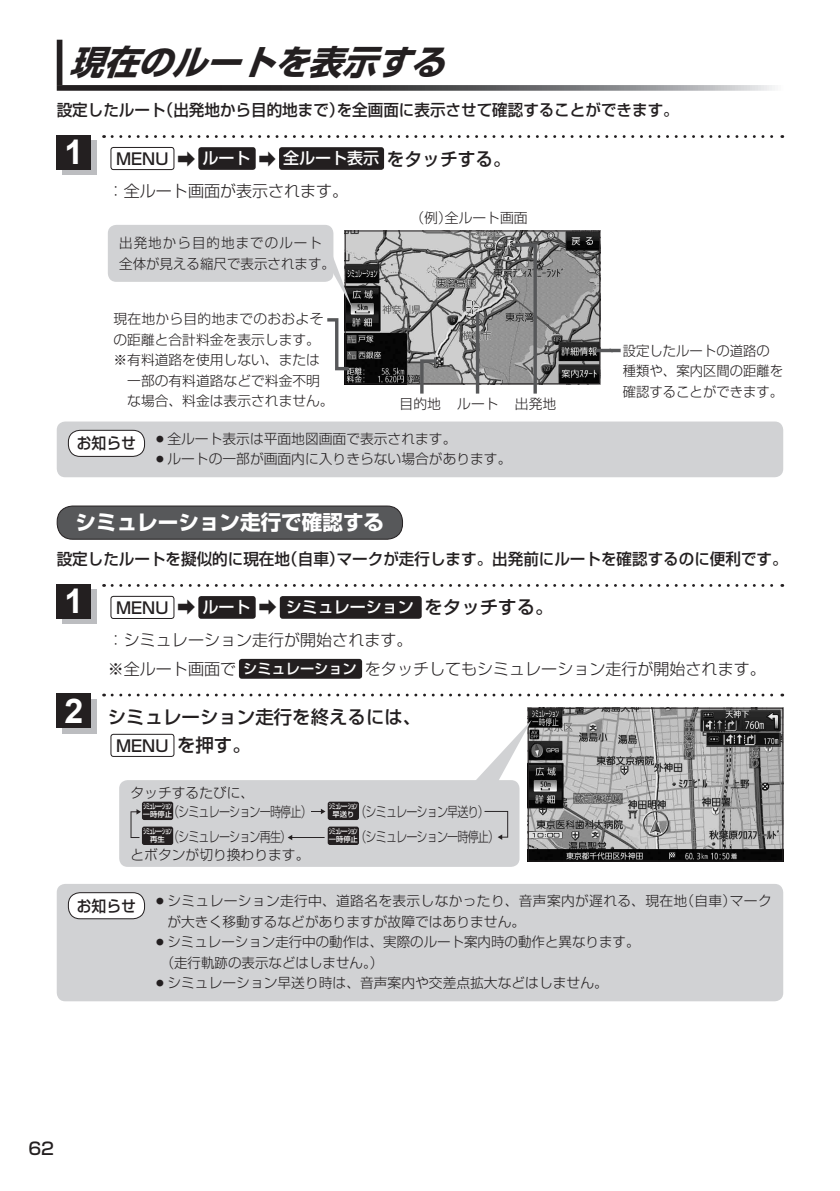
<style>
.page{position:relative;width:840px;height:1191px;background:#fff}
.page>*{position:absolute;margin:0;border:0;box-sizing:border-box;transform-origin:0 0}
.t1{font:italic 700 34px "Shin Go Pro";color:#231f20}
.t2{font:700 34px "Arial";color:#fff}
.t3{font:700 20.6px "Shin Go Pro";color:#fff}
.t4{font:500 18.4px "Shin Go Pro";color:#231f20}
.t5{font:500 17px "Shin Go Pro";color:#231f20}
.t6{font:300 16px/33px "Shin Go Pro";color:#231f20}
.t7{font:500 16px "Shin Go Pro";color:#231f20}
.t8{font:500 15.6px "Shin Go Pro";color:#231f20;scale:.95 1}
.t9{font:300 13.8px/20.6px "Shin Go Pro";color:#231f20}
.t10{font:300 13.8px/20.6px "Shin Go Pro";letter-spacing:.025em;color:#231f20}
.t11{font:13.8px "Shin Go Light 83 pv RKSJ H";letter-spacing:-.075em;color:#231f20;scale:.8 1}
.t12{font:300 13.8px "Shin Go Pro";letter-spacing:.02em;color:#231f20}
.t13{font:7.2px/8.2px "Shin Go Medium 83 pv RKSJ H";letter-spacing:-.025em;color:#fff;scale:.9 1}
.s1{font-size:16px}
.s2{font-size:16px;color:#fff}
.s3{font-weight:500}
.s4{font-weight:500;font-size:18.4px}
.s5{font-weight:500;color:#fff}
.s6{font-weight:500;font-size:14.2px;color:#fff}
.s7{font-size:18.4px}
</style>
<div class="page">
<img style="left:346px;top:232px;width:252px;height:150px">
<div style="left:344px;top:230px;width:256px;height:154px;border:1px solid #231f20"></div>
<svg style="left:475px;top:312px;width:4px;height:81px"></svg>
<svg style="left:509px;top:241px;width:29px;height:153px"></svg>
<svg style="left:418px;top:358px;width:22px;height:36px"></svg>
<svg style="left:327px;top:316px;width:25px;height:56px"></svg>
<div style="left:57px;top:40px;width:5px;height:45px;background:#231f20"></div>
<svg style="left:57px;top:85px;width:718px;height:6px"></svg>
<div style="left:111px;top:147px;width:63px;height:23px;border:1px solid #231f20;border-radius:3px"></div>
<div style="left:198px;top:147px;width:57px;height:23px;background:#231f20;border-radius:3px"></div>
<div style="left:279px;top:147px;width:105px;height:23px;background:#231f20;border-radius:3px"></div>
<svg style="left:112px;top:135px;width:670px;height:3px"></svg>
<div style="left:62px;top:141px;width:34px;height:34px;background:#bcbdc0"></div>
<div style="left:57px;top:135px;width:34px;height:34px;background:#231f20"></div>
<div style="left:57px;top:421px;width:725px;height:56px;background:#d1d2d4;border-radius:9px"></div>
<div style="left:68px;top:430px;width:76px;height:26px;background:#fff;border-radius:12px"></div>
<div style="left:68px;top:430px;width:77px;height:27px;border:1px solid #231f20;border-radius:12px"></div>
<svg style="left:331px;top:250px;width:21px;height:58px"></svg>
<div style="left:108px;top:225px;width:225px;height:57px;background:#d1d2d4;border-radius:9px"></div>
<hr style="left:595px;top:349px;width:25px;height:3px;background:#57585a">
<div style="left:57px;top:506px;width:345px;height:33px;background:#57585a;border-radius:16px"></div>
<div style="left:57px;top:505px;width:346px;height:34px;border:1px solid #231f20;border-radius:16px"></div>
<div style="left:111px;top:596px;width:63px;height:23px;border:1px solid #231f20;border-radius:3px"></div>
<div style="left:198px;top:596px;width:57px;height:23px;background:#231f20;border-radius:3px"></div>
<div style="left:279px;top:596px;width:142px;height:23px;background:#231f20;border-radius:3px"></div>
<div style="left:239px;top:659px;width:123px;height:19px;background:#231f20;border-radius:3px"></div>
<svg style="left:112px;top:584px;width:670px;height:3px"></svg>
<div style="left:62px;top:589px;width:34px;height:34px;background:#bcbdc0"></div>
<div style="left:57px;top:584px;width:34px;height:34px;background:#231f20"></div>
<div style="left:111px;top:734px;width:63px;height:22px;border:1px solid #231f20;border-radius:3px"></div>
<svg style="left:112px;top:693px;width:670px;height:3px"></svg>
<div style="left:62px;top:699px;width:34px;height:34px;background:#bcbdc0"></div>
<div style="left:57px;top:693px;width:34px;height:34px;background:#231f20"></div>
<div style="left:57px;top:884px;width:725px;height:117px;background:#d1d2d4;border-radius:9px"></div>
<div style="left:68px;top:892px;width:76px;height:26px;background:#fff;border-radius:12px"></div>
<div style="left:68px;top:892px;width:77px;height:27px;border:1px solid #231f20;border-radius:12px"></div>
<img style="left:529px;top:710px;width:251px;height:149px">
<div style="left:527px;top:708px;width:255px;height:153px;border:1px solid #231f20"></div>
<svg style="left:476px;top:720px;width:55px;height:73px"></svg>
<div style="left:119px;top:780px;width:400px;height:87px;background:#d1d2d4;border-radius:9px"></div>
<svg style="left:311px;top:809px;width:14px;height:5px"></svg>
<svg style="left:287px;top:835px;width:37px;height:5px"></svg>
<svg style="left:484px;top:811px;width:24px;height:29px"></svg>
<svg style="left:130px;top:809px;width:11px;height:29px"></svg>
<div style="left:142px;top:801px;width:31px;height:19px;background:#231f20;border-radius:2px"></div>
<div style="left:327px;top:826px;width:32px;height:19px;background:#231f20;border-radius:2px"></div>
<div style="left:327px;top:801px;width:32px;height:19px;background:#231f20;border-radius:2px"></div>
<div style="left:142px;top:826px;width:31px;height:19px;background:#231f20;border-radius:2px"></div>
<h1 class="t1" style="left:69px;top:35px;width:393px">現在のルートを表示する</h1>
<p class="t7" style="left:57px;top:97px;width:623px">設定したルート（出発地から目的地まで）を全画面に表示させて確認することができます。</p>
<h1 class="t2" style="left:64px;top:130px;width:20px">1</h1>
<h3 class="t4" style="left:116px;top:143px;width:396px"><span class="s1">MENU</span> ➡ <span class="s2">ルート</span> ➡ <span class="s2">全ルート表示</span>をタッチする。</h3>
<p class="t6" style="left:108px;top:173px;width:242px">：全ルート画面が表示されます。</p>
<p class="t9" style="left:119px;top:231px;width:217px">出発地から目的地までのルート全体が見える縮尺で表示されます。</p>
<p class="t12" style="left:113px;top:307px;width:211px">現在地から目的地までのおおよそ</p>
<p class="t9" style="left:113px;top:327px;width:208px">の距離と合計料金を表示します。</p>
<p class="t9" style="left:113px;top:348px;width:208px">※有料道路を使用しない、または</p>
<p class="t9" style="left:127px;top:368px;width:194px">一部の有料道路などで料金不明</p>
<p class="t9" style="left:127px;top:389px;width:208px">な場合、料金は表示されません。</p>
<p class="t9" style="left:410px;top:205px;width:118px">（例）全ルート画面</p>
<p class="t9" style="left:399px;top:391px;width:158px">目的地 ルート 出発地</p>
<p class="t8" style="left:77px;top:430px;width:64px">お知らせ</p>
<p class="t9" style="left:153px;top:426px;width:304px">○全ルート表示は平面地図画面で表示されます。</p>
<p class="t9" style="left:153px;top:447px;width:359px">○ルートの一部が画面内に入りきらない場合があります。</p>
<h2 class="t3" style="left:75px;top:506px;width:310px">シミュレーション走行で確認する</h2>
<p class="t9" style="left:622px;top:338px;width:162px">設定したルートの道路の種類や、案内区間の距離を確認することができます。</p>
<p class="t7" style="left:57px;top:546px;width:732px">設定したルートを擬似的に現在地（自車）マークが走行します。出発前にルートを確認するのに便利です。</p>
<h1 class="t2" style="left:64px;top:578px;width:20px">1</h1>
<h1 class="t2" style="left:64px;top:688px;width:20px">2</h1>
<p class="t6" style="left:108px;top:589px;width:447px;text-indent:8px"><span class="s3">MENU</span> <span class="s4">➡</span> <span class="s5">ルート</span> <span class="s4">➡</span> <span class="s5">シミュレーション</span> <span class="s4">をタッチする。</span>：シミュレーション走行が開始されます。</p>
<p class="t6" style="left:108px;top:650px;width:659px">※全ルート画面で<span class="s6">シミュレーション</span>をタッチしてもシミュレーション走行が開始されます。</p>
<h3 class="t4" style="left:108px;top:702px;width:315px">シミュレーション走行を終えるには、</h3>
<p class="t7" style="left:116px;top:732px;width:136px">MENU <span class="s7">を押す。</span></p>
<p class="t9" style="left:130px;top:780px;width:125px">タッチするたびに、</p>
<p class="t13" style="left:329px;top:802px;width:33px;text-align:center">ｼﾐｭﾚーｼｮﾝ早送り</p>
<p class="t13" style="left:143px;top:802px;width:34px">ｼﾐｭﾚーｼｮﾝ一時停止</p>
<p class="t11" style="left:168px;top:803px;width:181px">（シミュレーション一時停止）</p>
<p class="t11" style="left:355px;top:803px;width:168px">（シミュレーション早送り）</p>
<p class="t11" style="left:168px;top:827px;width:155px">（シミュレーション再生）</p>
<p class="t11" style="left:355px;top:828px;width:181px">（シミュレーション一時停止）</p>
<p class="t13" style="left:328px;top:827px;width:34px">ｼﾐｭﾚーｼｮﾝ一時停止</p>
<p class="t13" style="left:143px;top:827px;width:33px;text-align:center">ｼﾐｭﾚーｼｮﾝ再生</p>
<p class="t9" style="left:130px;top:842px;width:180px">とボタンが切り換わります。</p>
<p class="t8" style="left:77px;top:893px;width:64px">お知らせ</p>
<p class="t10" style="left:167px;top:889px;width:605px;text-indent:-14px">○シミュレーション走行中、道路名を表示しなかったり、音声案内が遅れる、現在地（自車）マークが大きく移動するなどがありますが故障ではありません。</p>
<p class="t9" style="left:161px;top:930px;width:480px;text-indent:-7px">○シミュレーション走行中の動作は、実際のルート案内時の動作と異なります。（走行軌跡の表示などはしません。）</p>
<p class="t9" style="left:153px;top:971px;width:456px">○シミュレーション早送り時は、音声案内や交差点拡大などはしません。</p>
<p class="t5" style="left:28px;top:1134px;width:27px">62</p>
</div>
